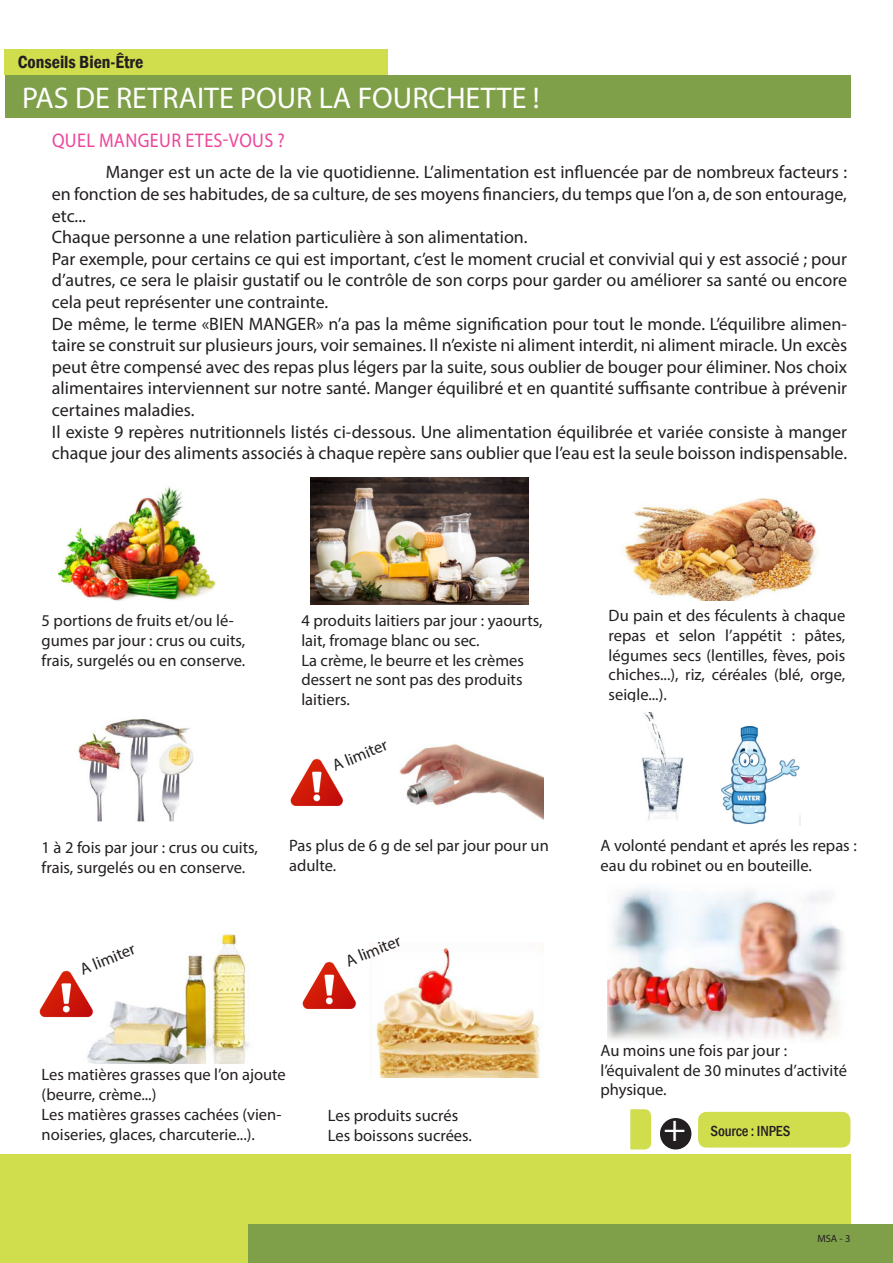
<style>
.page{position:relative;width:893px;height:1263px;background:#fff}
.page>*{position:absolute;margin:0;border:0;box-sizing:border-box;transform-origin:0 0}
.t1{font:37.8px "Myriad Pro";color:#fff}
.t2{font:30px "Myriad Pro";color:#fff}
.titre_dans_bandeau{font:19.8px "Myriad Pro";letter-spacing:.02em;color:#ed4599;scale:.92 1}
.titre_dans_bandeau-2{font:18px/21.6px "Myriad Pro";color:#231f20;text-align:justify}
.surtitre_noir{font:600 condensed 18px "Franklin Gothic";color:#231f20}
.titre_dans_bandeau-3{font:16.5px/19.8px "Myriad Pro";color:#231f20}
.t3{font:500 condensed 15px "Franklin Gothic";letter-spacing:-.01em;color:#231f20}
.t4{font:10.5px "Myriad Pro";color:#231f20}
</style>
<div class="page">
<div style="left:0;top:1155px;width:850px;height:108px;background:#d0dd4d"></div>
<div style="left:249px;top:1225px;width:644px;height:38px;background:#7fa049"></div>
<div style="left:5px;top:75px;width:845px;height:43px;background:#7fa049"></div>
<div style="left:5px;top:49px;width:383px;height:26px;background:#d0dd4d"></div>
<div style="left:698px;top:1112px;width:152px;height:35px;background:#d0dd4d;border-radius:9px"></div>
<svg style="left:630px;top:1109px;width:21px;height:40px"></svg>
<div style="left:660px;top:1118px;width:31px;height:31px;background:#231f20;border-radius:50%"></div>
<img style="left:59px;top:486px;width:157px;height:115px">
<img style="left:310px;top:478px;width:218px;height:126px">
<img style="left:721px;top:725px;width:80px;height:100px">
<img style="left:290px;top:758px;width:53px;height:48px">
<img style="left:622px;top:498px;width:196px;height:102px">
<img style="left:78px;top:719px;width:115px;height:103px">
<img style="left:399px;top:744px;width:144px;height:76px">
<img style="left:642px;top:712px;width:42px;height:109px">
<img style="left:87px;top:934px;width:163px;height:129px">
<img style="left:369px;top:943px;width:171px;height:134px">
<img style="left:607px;top:887px;width:236px;height:153px">
<img style="left:39px;top:966px;width:55px;height:55px">
<img style="left:302px;top:961px;width:54px;height:48px">
<p class="surtitre_noir" style="left:18px;top:50px;width:127px">Conseils Bien-Être</p>
<p class="t2" style="left:22px;top:79px;width:519px">PAS DE RETRAITE POUR LA FOURCHETTE !</p>
<p class="titre_dans_bandeau" style="left:52px;top:128px;width:254px">QUEL MANGEUR ETES-VOUS ?</p>
<p class="titre_dans_bandeau-2" style="left:52px;top:161px;width:797px;text-indent:54px">Manger est un acte de la vie quotidienne. L’alimentation est influencée par de nombreux facteurs : en fonction de ses habitudes, de sa culture, de ses moyens financiers, du temps que l’on a, de son entourage, etc...</p>
<p class="titre_dans_bandeau-2" style="left:52px;top:226px;width:477px">Chaque personne a une relation particulière à son alimentation.</p>
<p class="titre_dans_bandeau-2" style="left:52px;top:248px;width:797px">Par exemple, pour certains ce qui est important, c’est le moment crucial et convivial qui y est associé ; pour d’autres, ce sera le plaisir gustatif ou le contrôle de son corps pour garder ou améliorer sa santé ou encore cela peut représenter une contrainte.</p>
<p class="titre_dans_bandeau-2" style="left:52px;top:312px;width:797px">De même, le terme «BIEN MANGER» n’a pas la même signification pour tout le monde. L’équilibre alimen&shy;taire se construit sur plusieurs jours, voir semaines. Il n’existe ni aliment interdit, ni aliment miracle. Un excès peut être compensé avec des repas plus légers par la suite, sous oublier de bouger pour éliminer. Nos choix alimentaires interviennent sur notre santé. Manger équilibré et en quantité suffisante contribue à prévenir certaines maladies.</p>
<p class="titre_dans_bandeau-2" style="left:52px;top:420px;width:797px">Il existe 9 repères nutritionnels listés ci-dessous. Une alimentation équilibrée et variée consiste à manger chaque jour des aliments associés à chaque repère sans oublier que l’eau est la seule boisson indispensable.</p>
<p class="titre_dans_bandeau-3" style="left:42px;top:610px;width:205px">5 portions de fruits et/ou lé&shy;gumes par jour : crus ou cuits, frais, surgelés ou en conserve.</p>
<p class="titre_dans_bandeau-3" style="left:301px;top:610px;width:243px">4 produits laitiers par jour : yaourts, lait, fromage blanc ou sec.</p>
<p class="titre_dans_bandeau-3" style="left:301px;top:650px;width:224px;text-align:justify">La crème, le beurre et les crèmes dessert ne sont pas des produits laitiers.</p>
<p class="titre_dans_bandeau-3" style="left:329px;top:756px;width:59px;rotate:-22deg">A limiter</p>
<p class="titre_dans_bandeau-3" style="left:609px;top:605px;width:238px;text-align:justify">Du pain et des féculents à chaque repas et selon l’appétit : pâtes, légumes secs (lentilles, fèves, pois chiches...), riz, céréales (blé, orge, seigle...).</p>
<p class="titre_dans_bandeau-3" style="left:42px;top:837px;width:218px">1 à 2 fois par jour : crus ou cuits, frais, surgelés ou en conserve.</p>
<p class="titre_dans_bandeau-3" style="left:289px;top:835px;width:261px">Pas plus de 6 g de sel par jour pour un adulte.</p>
<p class="titre_dans_bandeau-3" style="left:600px;top:835px;width:258px">A volonté pendant et aprés les repas : eau du robinet ou en bouteille.</p>
<p class="titre_dans_bandeau-3" style="left:77px;top:960px;width:59px;rotate:-22deg">A limiter</p>
<p class="titre_dans_bandeau-3" style="left:343px;top:952px;width:59px;rotate:-22deg">A limiter</p>
<p class="titre_dans_bandeau-3" style="left:42px;top:1064px;width:246px">Les matières grasses que l’on ajoute (beurre, crème...)</p>
<p class="titre_dans_bandeau-3" style="left:42px;top:1104px;width:241px">Les matières grasses cachées (vien&shy;noiseries, glaces, charcuterie...).</p>
<p class="titre_dans_bandeau-3" style="left:328px;top:1105px;width:132px">Les produits sucrés</p>
<p class="titre_dans_bandeau-3" style="left:328px;top:1125px;width:146px">Les boissons sucrées.</p>
<p class="titre_dans_bandeau-3" style="left:600px;top:1040px;width:188px">Au moins une fois par jour :</p>
<p class="titre_dans_bandeau-3" style="left:600px;top:1060px;width:248px">l’équivalent de 30 minutes d’activité physique.</p>
<p class="t1" style="left:663px;top:1105px;width:24px">+</p>
<p class="t3" style="left:711px;top:1121px;width:81px">Source : INPES</p>
<p class="t4" style="left:817px;top:1232px;width:35px">MSA - 3</p>
</div>
